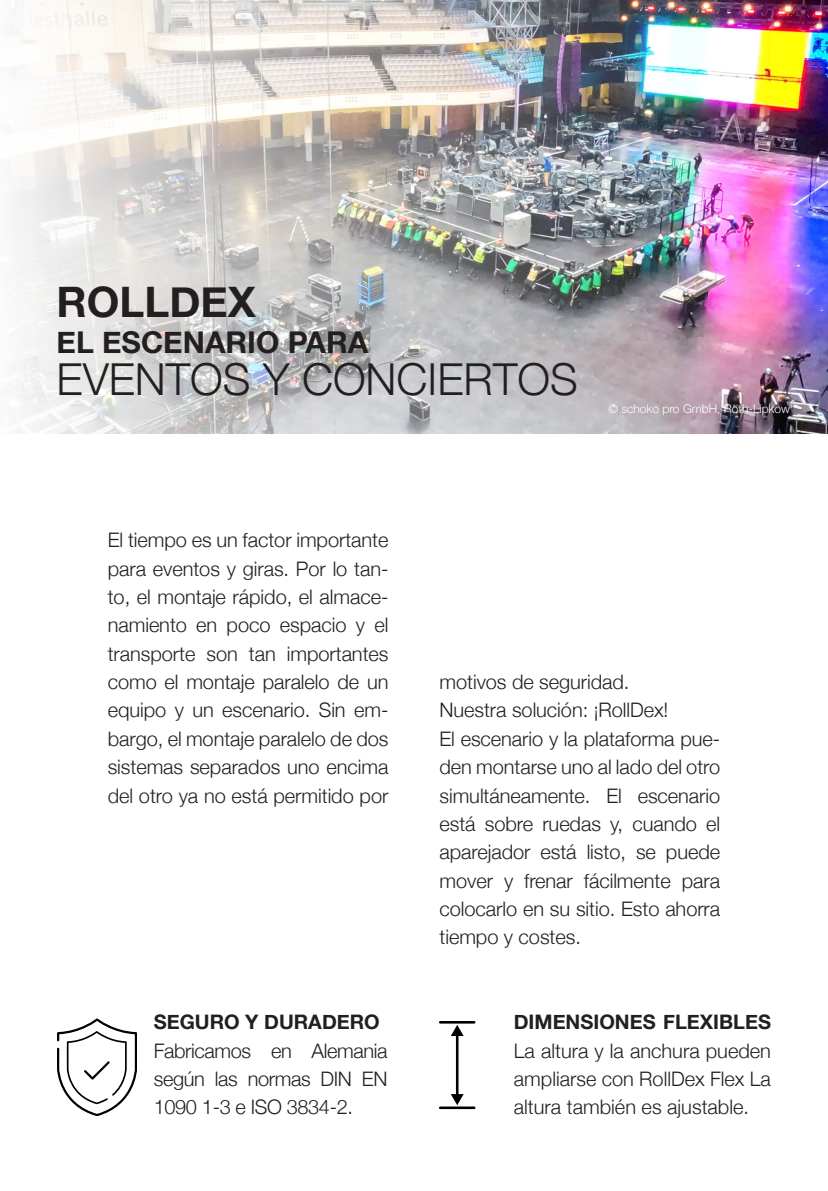
<style>
.page{position:relative;width:828px;height:1191px;background:#fff}
.page>*{position:absolute;margin:0;border:0;box-sizing:border-box;transform-origin:0 0}
.t1{font:300 44px "Helvetica Neue";color:#231f20}
.t2{font:700 42px "Helvetica Neue";color:#231f20}
.t3{font:700 30px "Helvetica Neue";color:#231f20}
.Body{font:300 20px/28.4px "Helvetica Neue";letter-spacing:-.005em;color:#231f20;text-align:justify}
.Subline{font:300 20px/28.4px "Helvetica Neue";letter-spacing:-.02em;color:#231f20;text-align:justify}
.Subline-2{font:700 20px "Helvetica Neue";color:#231f20}
.Copyright_weiß{font:300 12px "Helvetica Neue";color:#fff}
.s1{font-weight:700}
</style>
<div class="page">
<img style="left:15px;top:0;width:813px;height:434px">
<svg style="left:57px;top:1019px;width:80px;height:96px"></svg>
<hr style="left:456px;top:1034px;width:2px;height:62px;background:#000">
<svg style="left:451px;top:1025px;width:13px;height:11px"></svg>
<svg style="left:451px;top:1094px;width:13px;height:11px"></svg>
<hr style="left:440px;top:1106px;width:34px;height:3px;background:#000">
<hr style="left:440px;top:1021px;width:34px;height:2px;background:#000">
<p class="t2" style="left:57px;top:269px;width:201px">ROLLDEX</p>
<p class="t3" style="left:57px;top:319px;width:313px">EL ESCENARIO PARA</p>
<p class="t1" style="left:57px;top:344px;width:523px">EVENTOS Y CONCIERTOS</p>
<p class="Copyright_weiß" style="left:608px;top:399px;width:183px">© schoko pro GmbH, Roth-Lipkow</p>
<p class="Body" style="left:108px;top:524px;width:282px">El tiempo es un factor importante para eventos y giras. Por lo tan&shy;to, el montaje rápido, el almace&shy;namiento en poco espacio y el transporte son tan importantes como el montaje paralelo de un equipo y un escenario. Sin em&shy;bargo, el montaje paralelo de dos sistemas separados uno encima del otro ya no está permitido por</p>
<p class="Subline-2" style="left:154px;top:1006px;width:227px">SEGURO Y DURADERO</p>
<p class="Subline" style="left:154px;top:1035px;width:235px">Fabricamos en Alemania según las normas DIN EN 1090 1-3 e ISO 3834-2.</p>
<p class="Body" style="left:439px;top:666px;width:191px">motivos de seguridad.</p>
<p class="Body" style="left:439px;top:694px;width:230px">Nuestra solución: ¡RollDex!</p>
<p class="Body" style="left:439px;top:723px;width:282px">El escenario y la plataforma pue&shy;den montarse uno al lado del otro simultáneamente. El escenario está sobre ruedas y, cuando el aparejador está listo, se puede mover y frenar fácilmente para colocarlo en su sitio. Esto ahorra tiempo y costes.</p>
<p class="Body" style="left:514px;top:1006px;width:259px"><span class="s1">DIMENSIONES FLEXIBLES </span>La altura y la anchura pueden ampliarse con RollDex Flex La altura también es ajustable.</p>
</div>
